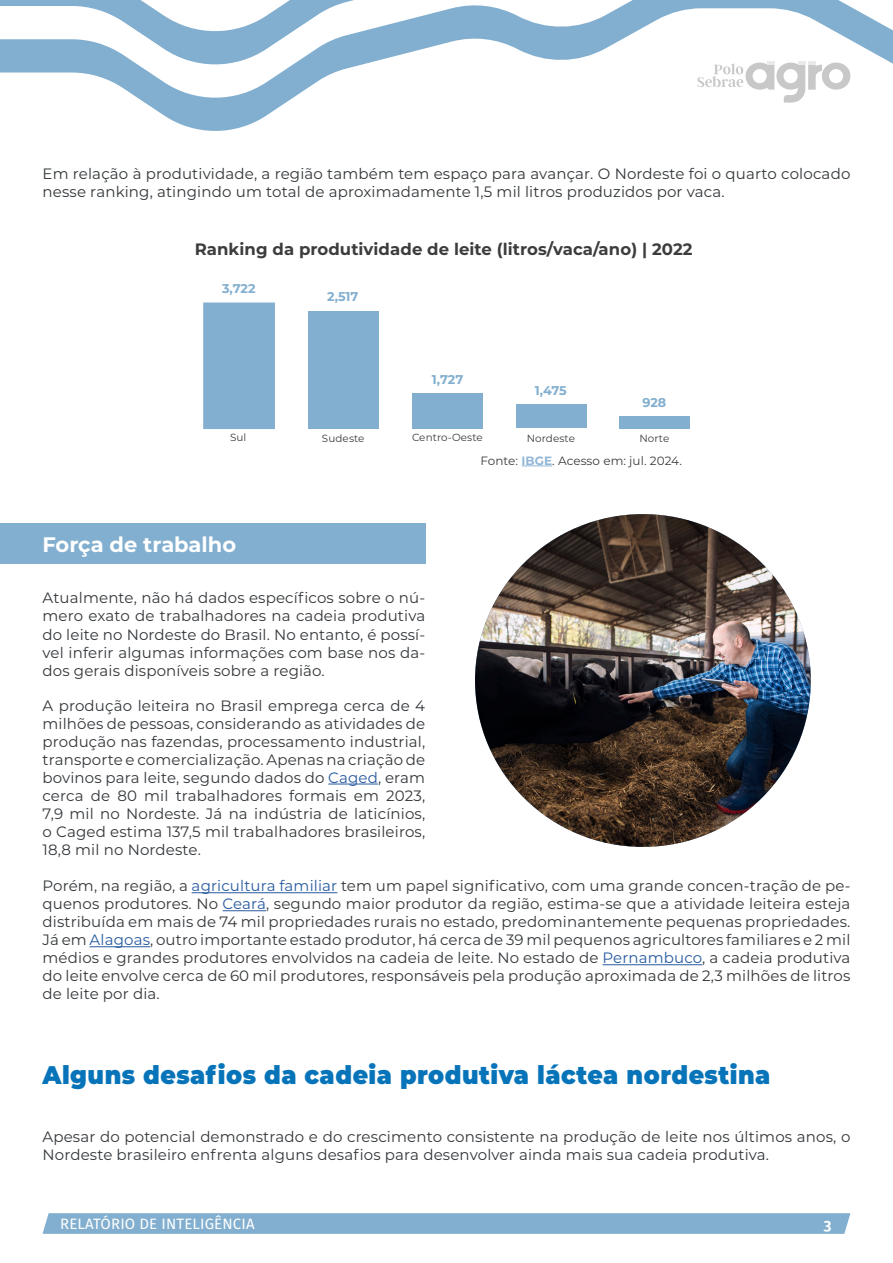
<style>
.page{position:relative;width:893px;height:1263px;background:#fff}
.page>*{position:absolute;margin:0;border:0;box-sizing:border-box;transform-origin:0 0}
.Título_pg_1{font:900 25.5px "Montserrat";letter-spacing:.02em;color:#0774b9;scale:.93 1}
.t1{font:700 21px "Montserrat";color:#fff}
.Corpo11pt{font:700 16.5px "Montserrat";letter-spacing:.005em;color:#3c3c3c}
.t2{font:15px/18px "Montserrat";letter-spacing:.01em;color:#33373a;text-align:justify}
.t3{font:15px/18px "Montserrat";letter-spacing:.01em;color:#313639}
.t4{font:15px "Fira Sans";letter-spacing:.01em;color:#fff}
.t5{font:700 15px "Campuni Demo";color:#fff}
.t6{font:700 12.75px "Montserrat";color:#82afcf}
.Corpo11pt-2{font:12px "Montserrat";letter-spacing:.005em;color:#3c3c3c}
.Corpo11pt-3{font:10.35px "Montserrat";letter-spacing:.01em;color:#3c3c3c}
.s1{font-weight:700;color:#91b6d6}
.s2{color:#285aa0}
</style>
<div class="page">
<div style="left:0;top:524px;width:425px;height:40px;background:#82afcf"></div>
<svg style="left:43px;top:1213px;width:807px;height:21px;background:#84b0d0"></svg>
<hr style="left:522px;top:466px;width:30px;height:1px;background:#91b6d6">
<div style="left:203px;top:302px;width:72px;height:127px;background:#82afcf;border:2px solid #82afcf"></div>
<div style="left:308px;top:311px;width:70px;height:117px;background:#82afcf"></div>
<div style="left:413px;top:393px;width:70px;height:35px;background:#82afcf"></div>
<div style="left:516px;top:404px;width:70px;height:24px;background:#82afcf"></div>
<div style="left:620px;top:416px;width:70px;height:12px;background:#82afcf"></div>
<hr style="left:328px;top:784px;width:50px;height:1px;background:#285aa0">
<hr style="left:192px;top:892px;width:145px;height:1px;background:#285aa0">
<hr style="left:223px;top:910px;width:43px;height:1px;background:#285aa0">
<hr style="left:90px;top:946px;width:60px;height:1px;background:#285aa0">
<hr style="left:603px;top:964px;width:99px;height:1px;background:#285aa0">
<svg style="left:0;top:70px;width:851px;height:61px"></svg>
<svg style="left:0;top:0;width:893px;height:70px"></svg>
<img style="left:475px;top:514px;width:336px;height:333px">
<p class="t3" style="left:43px;top:164px;width:809px">Em relação à produtividade, a região também tem espaço para avançar. O Nordeste foi o quarto colocado nesse ranking, atingindo um total de aproximadamente 1,5 mil litros produzidos por vaca.</p>
<p class="Corpo11pt" style="left:195px;top:237px;width:499px">Ranking da produtividade de leite (litros/vaca/ano) | 2022</p>
<p class="t6" style="left:222px;top:279px;width:35px">3,722</p>
<p class="t6" style="left:327px;top:287px;width:33px">2,517</p>
<p class="t6" style="left:432px;top:370px;width:33px">1,727</p>
<p class="t6" style="left:535px;top:381px;width:33px">1,475</p>
<p class="t6" style="left:642px;top:393px;width:25px">928</p>
<p class="Corpo11pt-3" style="left:230px;top:430px;width:18px">Sul</p>
<p class="Corpo11pt-3" style="left:322px;top:431px;width:44px">Sudeste</p>
<p class="Corpo11pt-3" style="left:412px;top:430px;width:72px">Centro-Oeste</p>
<p class="Corpo11pt-3" style="left:527px;top:431px;width:50px">Nordeste</p>
<p class="Corpo11pt-3" style="left:639px;top:431px;width:31px">Norte</p>
<p class="Corpo11pt-2" style="left:480px;top:452px;width:203px">Fonte: <span class="s1">IBGE</span>. Acesso em: jul. 2024.</p>
<p class="t1" style="left:43px;top:529px;width:195px">Força de trabalho</p>
<p class="t2" style="left:43px;top:589px;width:384px">Atualmente, não há dados específicos sobre o nú&shy;mero exato de trabalhadores na cadeia produtiva do leite no Nordeste do Brasil. No entanto, é possí&shy;vel inferir algumas informações com base nos da&shy;dos gerais disponíveis sobre a região.</p>
<p class="t2" style="left:43px;top:696px;width:384px">A produção leiteira no Brasil emprega cerca de 4 milhões de pessoas, considerando as atividades de produção nas fazendas, processamento industrial, transporte e comercialização. Apenas na criação de bovinos para leite, segundo dados do <span class="s2">Caged</span>, eram cerca de 80 mil trabalhadores formais em 2023, 7,9 mil no Nordeste. Já na indústria de laticínios, o Caged estima 137,5 mil trabalhadores brasileiros, 18,8 mil no Nordeste.</p>
<p class="t2" style="left:43px;top:876px;width:809px">Porém, na região, a <span class="s2">agricultura familiar</span> tem um papel significativo, com uma grande concen-tração de pe&shy;quenos produtores. No <span class="s2">Ceará</span>, segundo maior produtor da região, estima-se que a atividade leiteira esteja distribuída em mais de 74 mil propriedades rurais no estado, predominantemente pequenas propriedades.<br>Já em <span class="s2">Alagoas</span>, outro importante estado produtor, há cerca de 39 mil pequenos agricultores familiares e 2 mil médios e grandes produtores envolvidos na cadeia de leite. No estado de <span class="s2">Pernambuco</span>, a cadeia produtiva do leite envolve cerca de 60 mil produtores, responsáveis pela produção aproximada de 2,3 milhões de litros de leite por dia.</p>
<p class="Título_pg_1" style="left:43px;top:1055px;width:784px">Alguns desafios da cadeia produtiva láctea nordestina</p>
<p class="t2" style="left:43px;top:1127px;width:809px">Apesar do potencial demonstrado e do crescimento consistente na produção de leite nos últimos anos, o<br>Nordeste brasileiro enfrenta alguns desafios para desenvolver ainda mais sua cadeia produtiva.</p>
<p class="t4" style="left:60px;top:1213px;width:196px">RELATÓRIO DE INTELIGÊNCIA</p>
<p class="t5" style="left:823px;top:1217px;width:10px">3</p>
</div>
